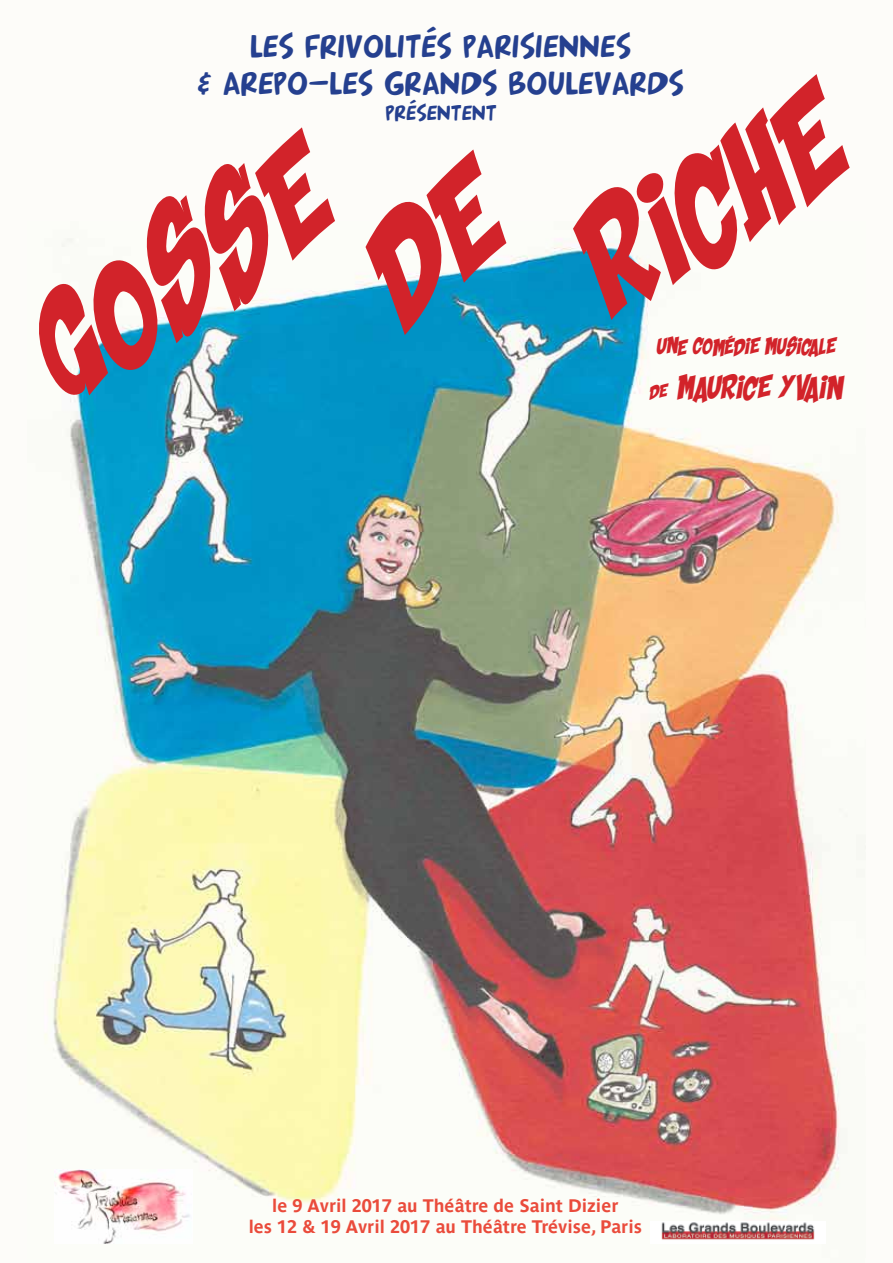
<style>
.page{position:relative;width:893px;height:1263px;background:#fdfcf9}
.page>*{position:absolute;margin:0;border:0;box-sizing:border-box;transform-origin:0 0}
.t1{font:138px "Shaka Pow";color:#d2232a}
.t2{font:31.5px/37.8px "Arnold 21";color:#25408f;text-align:center}
.t3{font:30px "Shaka Pow";color:#d2232a}
.t4{font:21px "Shaka Pow";color:#d2232a}
.t5{font:21px "Arnold 21";color:#25408f}
.t6{font:700 18px/21.6px "Parisine Std";color:#ea4b3b;text-align:center}
.s1{font-size:18px}
</style>
<div class="page">
<img style="left:45px;top:238px;width:794px;height:981px">
<img style="left:54px;top:1169px;width:138px;height:75px">
<img style="left:661px;top:1222px;width:154px;height:18px">
<svg style="left:337px;top:238px;width:191px;height:97px"></svg>
<h2 class="t2" style="left:198px;top:25px;width:488px">LES FRIVOLITÉS PARISIENNES<br>&amp; AREPO-LES GRANDS BOULEVARDS</h2>
<p class="t5" style="left:386px;top:99px;width:113px">PRÉSENTENT</p>
<h1 class="t1" style="left:543px;top:202px;width:288px;rotate:-29deg">RICHE</h1>
<p class="t4" style="left:656px;top:334px;width:181px">UNE COMÉDIE MUSICALE</p>
<h3 class="t3" style="left:649px;top:369px;width:195px"><span class="s1">DE</span> MAURICE YVAIN</h3>
<h1 class="t1" style="left:-9px;top:276px;width:331px;rotate:-29deg">GOSSE</h1>
<p class="t6" style="left:249px;top:1194px;width:395px">le 9 Avril 2017 au Théâtre de Saint Dizier<br>les 12 &amp; 19 Avril 2017 au Théâtre Trévise, Paris</p>
</div>
